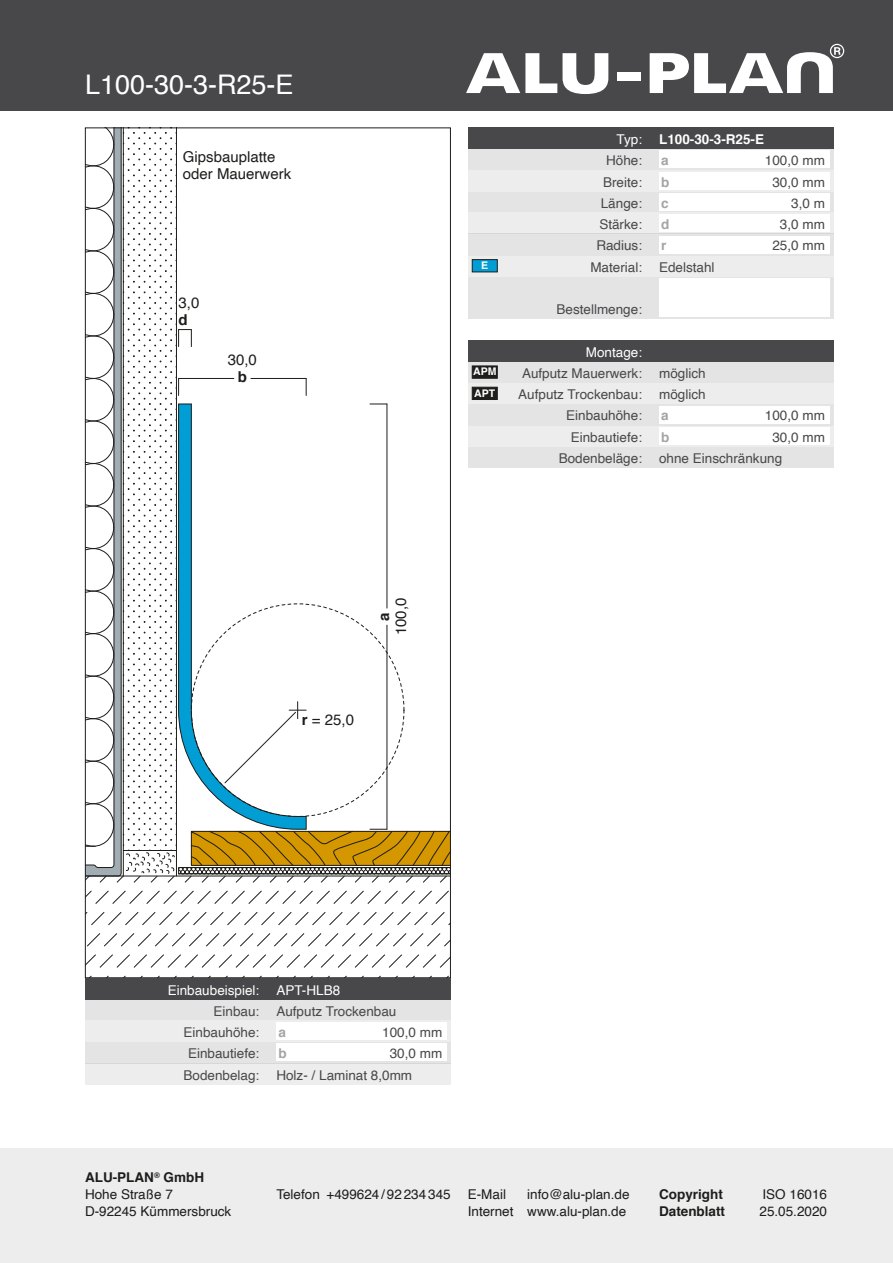
<style>
.page{position:relative;width:893px;height:1263px;background:#fff}
.page>*{position:absolute;margin:0;border:0;box-sizing:border-box;transform-origin:0 0}
.t1{font:27px "Helvetica";color:#fff}
.t2{font:15px/17px "Helvetica";color:#1d1d1b}
.t3{font:700 15px "Helvetica";color:#1d1d1b}
.t4{font:13.5px "Helvetica";color:#48484a}
.t5{font:13.5px/17px "Helvetica";color:#1d1d1b}
.t6{font:13.5px "Helvetica";color:#fff}
.t7{font:700 13.5px "Helvetica";color:#1d1d1b}
.t8{font:700 13.5px "Helvetica";color:#fff}
.t9{font:700 13.5px "Helvetica";color:#a4a4a6}
.t10{font:700 10.5px/21.3px "Helvetica";color:#fff}
.s1{font-weight:700}
</style>
<div class="page">
<div style="left:0;top:1148px;width:893px;height:115px;background:#ededee"></div>
<div style="left:0;top:0;width:893px;height:111px;background:#48484a"></div>
<svg style="left:87px;top:890px;width:362px;height:14px"></svg>
<svg style="left:87px;top:912px;width:362px;height:14px"></svg>
<svg style="left:87px;top:933px;width:362px;height:14px"></svg>
<svg style="left:87px;top:954px;width:362px;height:14px"></svg>
<svg style="left:90px;top:975px;width:359px;height:1px"></svg>
<svg style="left:87px;top:130px;width:362px;height:753px"></svg>
<div style="left:468px;top:361px;width:365px;height:22px;background:#e4e4e5"></div>
<div style="left:468px;top:446px;width:365px;height:22px;background:#e4e4e5"></div>
<div style="left:468px;top:425px;width:365px;height:21px;background:#ededee"></div>
<div style="left:659px;top:427px;width:170px;height:17px;background:#fff"></div>
<svg style="left:468px;top:383px;width:365px;height:42px"></svg>
<div style="left:659px;top:406px;width:170px;height:17px;background:#fff"></div>
<div style="left:468px;top:340px;width:365px;height:21px;background:#48484a"></div>
<div style="left:85px;top:999px;width:366px;height:21px;background:#e4e4e5"></div>
<svg style="left:85px;top:1020px;width:366px;height:64px"></svg>
<div style="left:276px;top:1023px;width:170px;height:17px;background:#fff"></div>
<div style="left:85px;top:978px;width:366px;height:21px;background:#48484a"></div>
<div style="left:468px;top:276px;width:365px;height:43px;background:#e4e4e5"></div>
<div style="left:659px;top:279px;width:170px;height:38px;background:#fff"></div>
<div style="left:468px;top:255px;width:365px;height:21px;background:#ededee"></div>
<div style="left:468px;top:191px;width:365px;height:22px;background:#e4e4e5"></div>
<div style="left:659px;top:193px;width:170px;height:17px;background:#fff"></div>
<div style="left:468px;top:170px;width:365px;height:21px;background:#ededee"></div>
<svg style="left:468px;top:213px;width:365px;height:42px"></svg>
<div style="left:659px;top:172px;width:170px;height:17px;background:#fff"></div>
<div style="left:659px;top:215px;width:170px;height:17px;background:#fff"></div>
<div style="left:468px;top:149px;width:365px;height:21px;background:#e4e4e5"></div>
<div style="left:659px;top:151px;width:170px;height:17px;background:#fff"></div>
<div style="left:468px;top:128px;width:365px;height:21px;background:#48484a"></div>
<div style="left:472px;top:366px;width:25px;height:12px;background:#1d1d1b"></div>
<div style="left:472px;top:387px;width:25px;height:13px;background:#1d1d1b;border:1px solid #1d1d1b"></div>
<div style="left:472px;top:259px;width:25px;height:13px;background:#009ed4;border:1px solid #1d1d1b"></div>
<svg style="left:650px;top:44px;width:194px;height:49px"></svg>
<div style="left:617px;top:72px;width:23px;height:9px;background:#fff"></div>
<svg style="left:466px;top:53px;width:142px;height:41px"></svg>
<h1 class="t1" style="left:85px;top:63px;width:210px">L100-30-3-R25-E</h1>
<p class="t2" style="left:183px;top:148px;width:110px">Gipsbauplatte oder Mauerwerk</p>
<p class="t2" style="left:179px;top:295px;width:22px">3,0</p>
<p class="t3" style="left:179px;top:308px;width:11px">d</p>
<p class="t2" style="left:228px;top:352px;width:31px">30,0</p>
<p class="t3" style="left:238px;top:365px;width:11px">b</p>
<p class="t2" style="left:393px;top:635px;width:39px;rotate:-90deg">100,0</p>
<p class="t3" style="left:372px;top:621px;width:10px;rotate:-90deg">a</p>
<p class="t2" style="left:302px;top:711px;width:54px"><span class="s1">r</span> = 25,0</p>
<p class="t10" style="left:481px;top:255px;width:9px">E</p>
<p class="t10" style="left:473px;top:361px;width:25px">APM<br>APT</p>
<p class="t6" style="left:617px;top:129px;width:27px">Typ:</p>
<p class="t8" style="left:659px;top:128px;width:107px">L100-30-3-R25-E</p>
<p class="t4" style="left:606px;top:150px;width:38px">Höhe:</p>
<p class="t9" style="left:661px;top:150px;width:9px">a</p>
<p class="t4" style="left:765px;top:150px;width:62px">100,0 mm</p>
<p class="t4" style="left:603px;top:171px;width:41px">Breite:</p>
<p class="t4" style="left:599px;top:214px;width:44px">Stärke:</p>
<p class="t4" style="left:601px;top:193px;width:43px">Länge:</p>
<p class="t4" style="left:596px;top:235px;width:47px">Radius:</p>
<p class="t9" style="left:661px;top:171px;width:10px">b</p>
<p class="t9" style="left:661px;top:213px;width:10px">d</p>
<p class="t9" style="left:661px;top:192px;width:9px">c</p>
<p class="t9" style="left:661px;top:235px;width:7px">r</p>
<p class="t4" style="left:590px;top:256px;width:53px">Material:</p>
<p class="t4" style="left:659px;top:256px;width:57px">Edelstahl</p>
<p class="t4" style="left:556px;top:299px;width:87px">Bestellmenge:</p>
<p class="t6" style="left:586px;top:342px;width:58px">Montage:</p>
<p class="t4" style="left:518px;top:384px;width:125px">Aufputz Trockenbau:</p>
<p class="t4" style="left:659px;top:384px;width:48px">möglich</p>
<p class="t4" style="left:522px;top:363px;width:122px">Aufputz Mauerwerk:</p>
<p class="t4" style="left:659px;top:363px;width:48px">möglich</p>
<p class="t4" style="left:772px;top:171px;width:54px">30,0 mm</p>
<p class="t4" style="left:780px;top:214px;width:47px">3,0 mm</p>
<p class="t4" style="left:791px;top:193px;width:35px">3,0 m</p>
<p class="t4" style="left:772px;top:235px;width:54px">25,0 mm</p>
<p class="t4" style="left:566px;top:405px;width:77px">Einbauhöhe:</p>
<p class="t9" style="left:661px;top:405px;width:9px">a</p>
<p class="t4" style="left:765px;top:405px;width:62px">100,0 mm</p>
<p class="t4" style="left:571px;top:427px;width:73px">Einbautiefe:</p>
<p class="t9" style="left:661px;top:426px;width:10px">b</p>
<p class="t4" style="left:772px;top:427px;width:54px">30,0 mm</p>
<p class="t4" style="left:559px;top:448px;width:85px">Bodenbeläge:</p>
<p class="t4" style="left:659px;top:448px;width:125px">ohne Einschränkung</p>
<p class="t6" style="left:168px;top:979px;width:93px">Einbaubeispiel:</p>
<p class="t4" style="left:214px;top:1001px;width:47px">Einbau:</p>
<p class="t6" style="left:276px;top:979px;width:65px">APT-HLB8</p>
<p class="t4" style="left:276px;top:1001px;width:122px">Aufputz Trockenbau</p>
<p class="t4" style="left:184px;top:1022px;width:77px">Einbauhöhe:</p>
<p class="t9" style="left:279px;top:1021px;width:9px">a</p>
<p class="t4" style="left:382px;top:1022px;width:62px">100,0 mm</p>
<p class="t4" style="left:188px;top:1043px;width:73px">Einbautiefe:</p>
<p class="t9" style="left:279px;top:1043px;width:10px">b</p>
<p class="t4" style="left:390px;top:1043px;width:54px">30,0 mm</p>
<p class="t4" style="left:184px;top:1064px;width:77px">Bodenbelag:</p>
<p class="t4" style="left:276px;top:1064px;width:137px">Holz- / Laminat 8,0mm</p>
<p class="t5" style="left:85px;top:1169px;width:148px"><span class="s1">ALU-PLAN</span><sup>®</sup> <span class="s1">GmbH<br></span>Hohe Straße 7<br>D-92245 Kümmersbruck</p>
<p class="t5" style="left:276px;top:1186px;width:176px">Telefon +499624 /92234345</p>
<p class="t7" style="left:659px;top:1183px;width:65px">Copyright</p>
<p class="t5" style="left:762px;top:1186px;width:66px">ISO 16016</p>
<p class="t7" style="left:659px;top:1200px;width:68px">Datenblatt</p>
<p class="t5" style="left:759px;top:1203px;width:69px">25.05.2020</p>
<p class="t5" style="left:468px;top:1186px;width:163px;text-align:right">info@alu-plan.de<br>Internet www.alu-plan.de</p>
<p class="t5" style="left:468px;top:1186px;width:40px">E-Mail</p>
</div>
